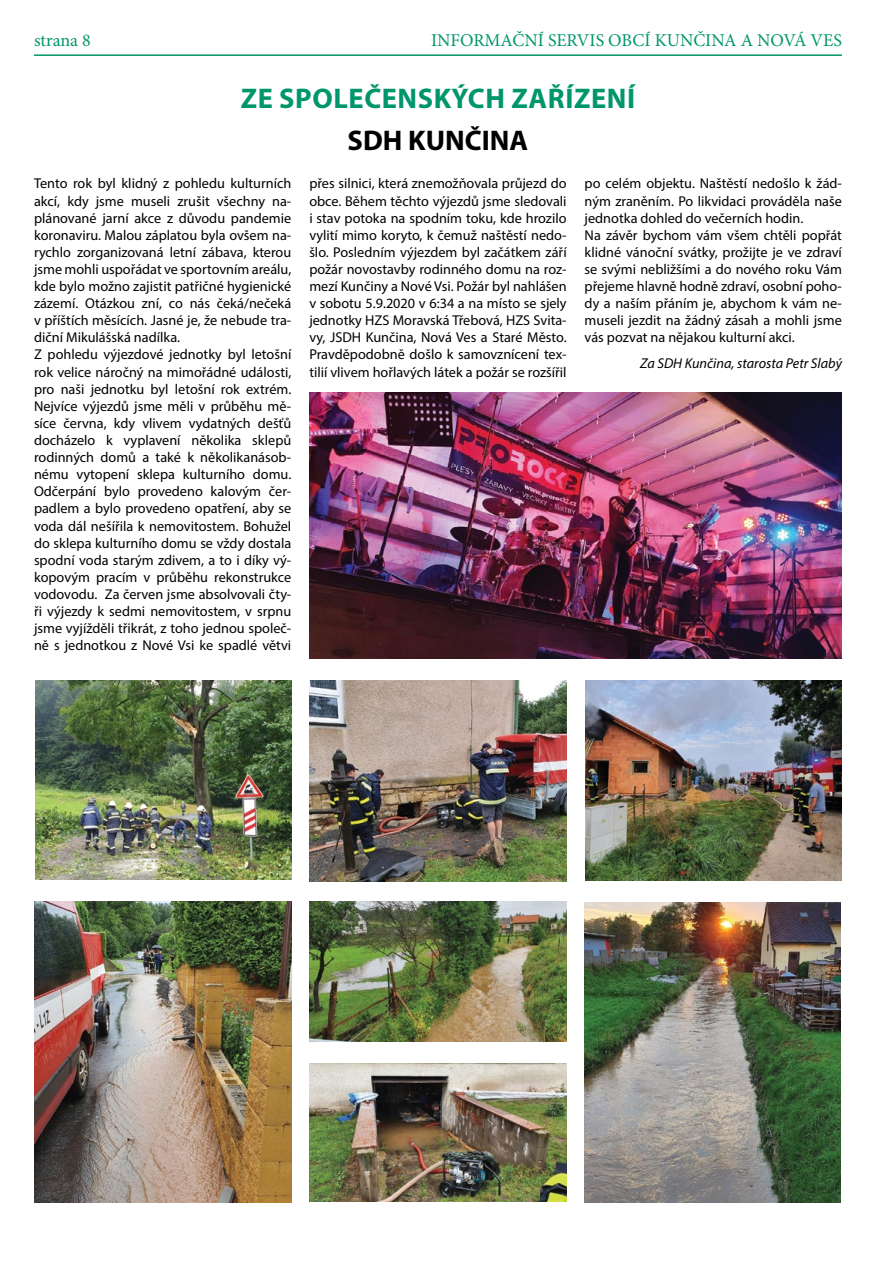
<style>
.page{position:relative;width:893px;height:1263px;background:#fff}
.page>*{position:absolute;margin:0;border:0;box-sizing:border-box;transform-origin:0 0}
.t1{font:700 28.5px "Myriad Pro";letter-spacing:.02em;color:#00966b}
.t2{font:700 28.5px "Myriad Pro";color:#000}
.t3{font:18px "Minion Pro";color:#00966b}
.t4{font:14.25px/17.1px "Myriad Pro";color:#000}
.t5{font:italic 14.25px "Myriad Pro";color:#000}
</style>
<div class="page">
<hr style="left:34px;top:54px;width:808px;height:2px;background:#00966b">
<img style="left:309px;top:392px;width:533px;height:267px">
<img style="left:586px;top:681px;width:256px;height:200px">
<img style="left:35px;top:681px;width:256px;height:199px">
<img style="left:585px;top:902px;width:256px;height:300px">
<img style="left:309px;top:681px;width:258px;height:200px">
<img style="left:309px;top:901px;width:258px;height:141px">
<img style="left:309px;top:1064px;width:258px;height:138px">
<img style="left:34px;top:901px;width:257px;height:302px">
<p class="t3" style="left:34px;top:29px;width:58px">strana 8</p>
<p class="t3" style="left:431px;top:29px;width:412px">INFORMAČNÍ SERVIS OBCÍ KUNČINA A NOVÁ VES</p>
<h1 class="t1" style="left:241px;top:80px;width:288px">ZE společenských ZAŘÍZENÍ</h1>
<h1 class="t2" style="left:348px;top:122px;width:19px">SDH</h1>
<h1 class="t2" style="left:408px;top:122px;width:18px">KUNČINA</h1>
<p class="t4" style="left:34px;top:175px;width:259px">Tento rok byl klidný z pohledu kulturních akcí, kdy jsme museli zrušit všechny na&shy;plánované jarní akce z důvodu pandemie koronaviru. Malou záplatou byla ovšem na&shy;rychlo zorganizovaná letní zábava, kterou jsme mohli uspořádat ve sportovním areálu, kde bylo možno zajistit patřičné hygienické zázemí. Otázkou zní, co nás čeká/nečeká v příštích měsících. Jasné je, že nebude tra&shy;diční Mikulášská nadílka.<br>Z pohledu výjezdové jednotky byl letošní rok velice náročný na mimořádné události, pro naši jednotku byl letošní rok extrém.<br>Nejvíce výjezdů jsme měli v průběhu mě&shy;síce června, kdy vlivem vydatných dešťů docházelo k vyplavení několika sklepů rodinných domů a také k několikanásob&shy;nému vytopení sklepa kulturního domu.<br>Odčerpání bylo provedeno kalovým čer&shy;padlem a bylo provedeno opatření, aby se voda dál nešířila k nemovitostem. Bohužel do sklepa kulturního domu se vždy dostala spodní voda starým zdivem, a to i díky vý&shy;kopovým pracím v průběhu rekonstrukce vodovodu. Za červen jsme absolvovali čty&shy;ři výjezdy k sedmi nemovitostem, v srpnu jsme vyjížděli třikrát, z toho jednou společ&shy;ně s jednotkou z Nové Vsi ke spadlé větvi</p>
<p class="t4" style="left:309px;top:175px;width:259px;text-align:justify">přes silnici, která znemožňovala průjezd do obce. Během těchto výjezdů jsme sledovali i stav potoka na spodním toku, kde hrozilo vylití mimo koryto, k čemuž naštěstí nedo&shy;šlo. Posledním výjezdem byl začátkem září požár novostavby rodinného domu na roz&shy;mezí Kunčiny a Nové Vsi. Požár byl nahlášen v sobotu 5.9.2020 v 6:34 a na místo se sjely jednotky HZS Moravská Třebová, HZS Svita&shy;vy, JSDH Kunčina, Nová Ves a Staré Město.<br>Pravděpodobně došlo k samovznícení tex&shy;tilií vlivem hořlavých látek a požár se rozšířil</p>
<p class="t4" style="left:585px;top:175px;width:259px">po celém objektu. Naštěstí nedošlo k žád&shy;ným zraněním. Po likvidaci prováděla naše jednotka dohled do večerních hodin.<br>Na závěr bychom vám všem chtěli popřát klidné vánoční svátky, prožijte je ve zdraví se svými nebližšími a do nového roku Vám přejeme hlavně hodně zdraví, osobní poho&shy;dy a naším přáním je, abychom k vám ne&shy;museli jezdit na žádný zásah a mohli jsme vás pozvat na nějakou kulturní akci.</p>
<p class="t5" style="left:640px;top:354px;width:203px">Za SDH Kunčina, starosta Petr Slabý</p>
</div>
